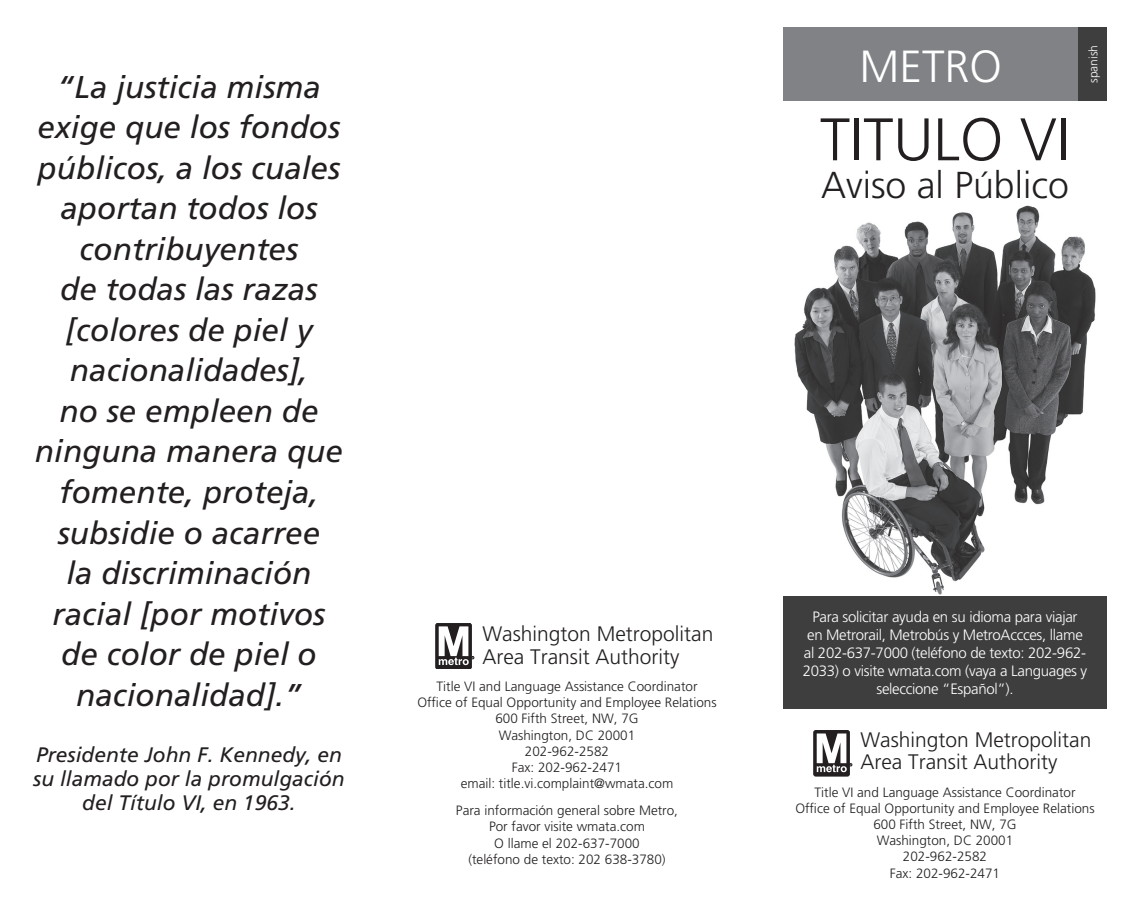
<style>
.page{position:relative;width:1134px;height:918px;background:#fff}
.page>*{position:absolute;margin:0;border:0;box-sizing:border-box;transform-origin:0 0}
.t1{font:300 60px "Frutiger";color:#231f20}
.t2{font:300 45px "Frutiger";color:#fff}
.t3{font:300 37.5px "Frutiger";color:#231f20}
.t4{font:italic 31.5px/40.5px "Frutiger";color:#231f20;text-align:center}
.t5{font:300 21px/22.5px "Frutiger";color:#231f20}
.t6{font:italic 21px/24px "Frutiger";color:#231f20;text-align:center}
.t7{font:300 15px/18px "Frutiger";letter-spacing:-.02em;color:#fff;text-align:center}
.t8{font:300 13.5px/16.2px "Frutiger";color:#231f20;text-align:center}
.t9{font:300 12px "Frutiger";color:#fff}
</style>
<div class="page">
<img style="left:794px;top:205px;width:302px;height:390px">
<div style="left:783px;top:596px;width:324px;height:113px;background:#3e3e3f"></div>
<svg style="left:814px;top:731px;width:35px;height:45px"></svg>
<div style="left:814px;top:731px;width:35px;height:45px;border:1px solid #231f20;border-radius:2px"></div>
<svg style="left:817px;top:734px;width:35px;height:38px"></svg>
<div style="left:783px;top:27px;width:296px;height:74px;background:#808285"></div>
<div style="left:1079px;top:27px;width:28px;height:74px;background:#3e3e3f"></div>
<svg style="left:436px;top:623px;width:35px;height:46px"></svg>
<div style="left:436px;top:623px;width:35px;height:46px;border:1px solid #231f20;border-radius:2px"></div>
<svg style="left:439px;top:626px;width:35px;height:39px"></svg>
<p class="t4" style="left:35px;top:67px;width:310px">“La justicia misma exige que los fondos públicos, a los cuales aportan todos los contribuyentes<br>de todas las razas [colores de piel y nacionalidades],<br>no se empleen de ninguna manera que fomente, proteja, subsidie o acarree<br>la discriminación racial [por motivos de color de piel o nacionalidad].”</p>
<h3 class="t6" style="left:33px;top:742px;width:313px">Presidente John F. Kennedy, en su llamado por la promulgación del Título VI, en 1963.</h3>
<h3 class="t5" style="left:482px;top:623px;width:233px">Washington Metropolitan<br>Area Transit Authority</h3>
<p class="t8" style="left:417px;top:678px;width:301px">Title VI and Language Assistance Coordinator<br>Office of Equal Opportunity and Employee Relations<br>600 Fifth Street, NW, 7G<br>Washington, DC 20001<br>202-962-2582<br>Fax: 202-962-2471<br>email: title.vi.complaint@wmata.com</p>
<p class="t8" style="left:456px;top:802px;width:224px">Para información general sobre Metro,<br>Por favor visite wmata.com<br>O llame el 202-637-7000<br>(teléfono de texto: 202 638-3780)</p>
<h2 class="t2" style="left:860px;top:41px;width:144px">METRO</h2>
<p class="t9" style="left:1087px;top:83px;width:40px;rotate:-90deg">spanish</p>
<h1 class="t1" style="left:820px;top:106px;width:251px">TITULO VI</h1>
<h3 class="t3" style="left:821px;top:164px;width:249px">Aviso al Público</h3>
<p class="t7" style="left:803px;top:608px;width:286px">Para solicitar ayuda en su idioma para viajar<br>en Metrorail, Metrobús y MetroAccces, llame al 202-637-7000 (teléfono de texto: 202-962- 2033) o visite wmata.com (vaya a Languages y seleccione “Español”).</p>
<h3 class="t5" style="left:860px;top:728px;width:233px">Washington Metropolitan<br>Area Transit Authority</h3>
<p class="t8" style="left:795px;top:784px;width:301px">Title VI and Language Assistance Coordinator<br>Office of Equal Opportunity and Employee Relations<br>600 Fifth Street, NW, 7G<br>Washington, DC 20001<br>202-962-2582<br>Fax: 202-962-2471</p>
</div>
